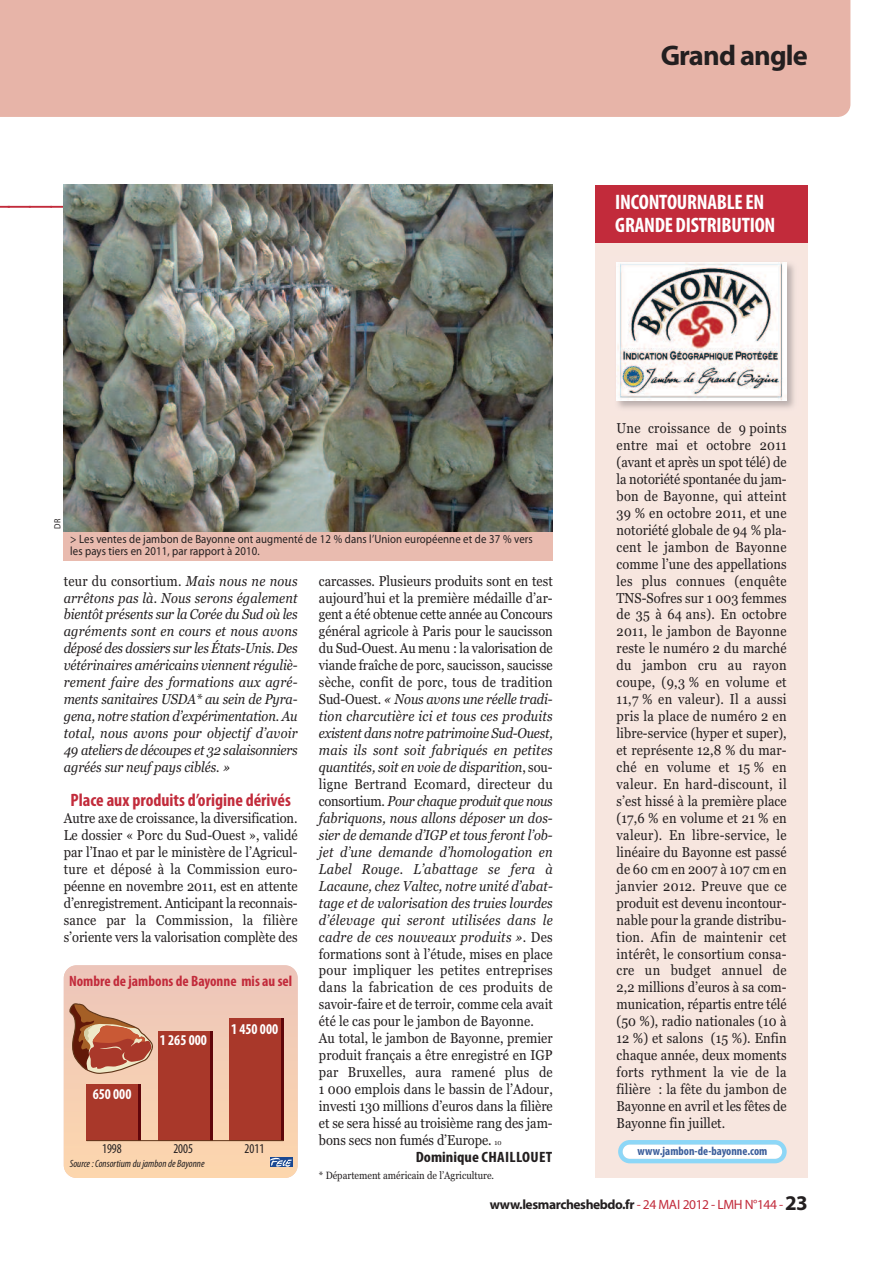
<style>
.page{position:relative;width:893px;height:1263px;background:#fff}
.page>*{position:absolute;margin:0;border:0;box-sizing:border-box;transform-origin:0 0}
.t1{font:700 28.5px "Myriad Pro";letter-spacing:-.03em;color:#231f20}
.t2{font:700 condensed 21px/22.5px "Myriad Pro";letter-spacing:-.01em;color:#fff}
.t3{font:700 condensed 18px "Myriad Pro";color:#c22b3b}
.t4{font:700 condensed 15px "Myriad Pro";color:#c22b3b}
.t5{font:700 condensed 15px "Myriad Pro";color:#fff;scale:.95 1}
.t6{font:700 condensed 15px "Myriad Pro";color:#231f20;scale:1.1 1}
.t7{font:14.25px/17px "Georgia";letter-spacing:.005em;color:#231f20;text-align:justify;scale:.9 1}
.t8{font:italic 14.25px/17px "Georgia";letter-spacing:-.015em;color:#231f20;text-align:justify;scale:.9 1}
.t9{font:700 13.5px "Myriad Pro";letter-spacing:-.03em;color:#231f20}
.t10{font:condensed 13.5px "Myriad Pro";color:#231f20;scale:.95 1}
.t11{font:12px/12px "Myriad Pro";letter-spacing:.01em;color:#231f20;scale:.9 1}
.t12{font:700 condensed 12px "Myriad Pro";color:#3a5d9a}
.t13{font:10.5px "Georgia";color:#231f20;scale:.9 1}
.t14{font:italic condensed 10.5px "Myriad Pro";color:#231f20}
.t15{font:9px "Myriad Pro";color:#231f20;scale:.9 1}
.s1{font-style:normal}
.s2{font-style:italic}
.s3{font-size:7.5px}
.s4{font-weight:400;color:#c22b3b}
.s5{font-size:21px}
</style>
<div class="page">
<div style="left:0;top:0;width:850px;height:117px;background:#e7b4a8"></div>
<div style="left:595px;top:239px;width:213px;height:939px;background:#f7e6df"></div>
<img style="left:64px;top:185px;width:489px;height:347px">
<div style="left:64px;top:532px;width:489px;height:29px;background:#e9bbaf"></div>
<div style="left:64px;top:965px;width:234px;height:213px;background:#f3cdb4;border-radius:13px"></div>
<div style="left:90px;top:1084px;width:51px;height:56px;background:#60060b"></div>
<div style="left:161px;top:1031px;width:51px;height:109px;background:linear-gradient(to bottom,#a9382a,#a9382a)"></div>
<div style="left:232px;top:1018px;width:51px;height:122px;background:linear-gradient(to bottom,#a9382a,#a9382a)"></div>
<div style="left:87px;top:1084px;width:51px;height:56px;background:#a9382a"></div>
<div style="left:158px;top:1031px;width:51px;height:109px;background:#a9382a"></div>
<div style="left:229px;top:1018px;width:51px;height:122px;background:#a9382a"></div>
<svg style="left:69px;top:1003px;width:84px;height:71px"></svg>
<hr style="left:87px;top:1140px;width:196px;height:1px;background:#60371b">
<svg style="left:270px;top:1157px;width:22px;height:10px"></svg>
<div style="left:595px;top:185px;width:213px;height:57px;background:#c22b3b"></div>
<img style="left:616px;top:262px;width:178px;height:146px">
<img style="left:617px;top:262px;width:170px;height:138px">
<svg style="left:618px;top:1140px;width:169px;height:23px;background:#d1eefa"></svg>
<h1 class="t1" style="left:661px;top:45px;width:149px">Grand angle</h1>
<h2 class="t2" style="left:615px;top:193px;width:162px">INCONTOURNABLEEN<br>GRANDEDISTRIBUTION</h2>
<p class="t15" style="left:54px;top:529px;width:13px;rotate:-90deg">DR</p>
<p class="t11" style="left:70px;top:534px;width:516px">&gt; Les ventes de jambon de Bayonne ont augmenté de 12 % dans l’Union européenne et de 37 % vers les pays tiers en 2011, par rapport à 2010.</p>
<p class="t8" style="left:64px;top:574px;width:261px"><span class="s1">teur du consortium.</span> Mais nous ne nous arrêtons pas là. Nous serons également bientôt présents sur la Corée du Sud où les agréments sont en cours et nous avons déposé des dossiers sur les États-Unis. Des vétérinaires américains viennent réguliè&shy;rement faire des formations aux agré&shy;ments sanitaires USDA* au sein de Pyra&shy;gena, notre station d’expérimentation. Au total, nous avons pour objectif d’avoir 49 ateliers de découpes et 32 salaisonniers agréés sur neuf pays ciblés. »</p>
<p class="t3" style="left:71px;top:794px;width:222px">Place aux produits d’origine dérivés</p>
<p class="t7" style="left:64px;top:809px;width:261px">Autre axe de croissance, la diversification.<br>Le dossier « Porc du Sud-Ouest », validé par l’Inao et par le ministère de l’Agricul&shy;ture et déposé à la Commission euro&shy;péenne en novembre 2011, est en attente d’enregistrement. Anticipant la reconnais&shy;sance par la Commission, la filière s’oriente vers la valorisation complète des</p>
<p class="t4" style="left:69px;top:976px;width:225px">Nombre de jambons de Bayonne mis au sel</p>
<p class="t5" style="left:93px;top:1089px;width:42px">650 000</p>
<p class="t5" style="left:160px;top:1035px;width:51px">1 265 000</p>
<p class="t10" style="left:102px;top:1144px;width:22px">1998</p>
<p class="t14" style="left:70px;top:1160px;width:136px">Source:Consortium dujambonde Bayonne</p>
<p class="t10" style="left:173px;top:1144px;width:22px">2005</p>
<p class="t5" style="left:231px;top:1024px;width:51px">1 450 000</p>
<p class="t10" style="left:245px;top:1144px;width:22px">2011</p>
<p class="t7" style="left:319px;top:572px;width:261px;text-align:left">carcasses. Plusieurs produits sont en test aujourd’hui et la première médaille d’ar&shy;gent a été obtenue cette année au Concours général agricole à Paris pour le saucisson du Sud-Ouest. Au menu : la valorisation de viande fraîche de porc, saucisson, saucisse sèche, confit de porc, tous de tradition Sud-Ouest. <span class="s2">« Nous avons une réelle tradi&shy;tion charcutière ici et tous ces produits existent dans notre patrimoine Sud-Ouest, mais ils sont soit fabriqués en petites quantités, soit en voie de disparition</span>, sou&shy;ligne Bertrand Ecomard, directeur du consortium. <span class="s2">Pour chaque produit que nous fabriquons, nous allons déposer un dos&shy;sier de demande d’IGP et tous feront l’ob&shy;jet d’une demande d’homologation en Label Rouge. L’abattage se fera à Lacaune, chez Valtec, notre unité d’abat&shy;tage et de valorisation des truies lourdes d’élevage qui seront utilisées dans le cadre de ces nouveaux produits »</span>. Des formations sont à l’étude, mises en place pour impliquer les petites entreprises dans la fabrication de ces produits de savoir-faire et de terroir, comme cela avait été le cas pour le jambon de Bayonne.<br>Au total, le jambon de Bayonne, premier produit français a être enregistré en IGP par Bruxelles, aura ramené plus de 1 000 emplois dans le bassin de l’Adour, investi 130 millions d’euros dans la filière et se sera hissé au troisième rang des jam&shy;bons secs non fumés d’Europe. <span class="s3">10</span></p>
<p class="t6" style="left:416px;top:1152px;width:126px">Dominique CHAILLOUET</p>
<p class="t13" style="left:319px;top:1169px;width:196px">* Département américain de l’Agriculture.</p>
<p class="t7" style="left:617px;top:420px;width:191px">Une croissance de 9 points entre mai et octobre 2011 (avant et après un spot télé) de la notoriété spontanée du jam&shy;bon de Bayonne, qui atteint 39 % en octobre 2011, et une notoriété globale de 94 % pla&shy;cent le jambon de Bayonne comme l’une des appellations les plus connues (enquête TNS-Sofres sur 1 003 femmes de 35 à 64 ans). En octobre 2011, le jambon de Bayonne reste le numéro 2 du marché du jambon cru au rayon coupe, (9,3 % en volume et 11,7 % en valeur). Il a aussi pris la place de numéro 2 en libre-service (hyper et super), et représente 12,8 % du mar&shy;ché en volume et 15 % en valeur. En hard-discount, il s’est hissé à la première place (17,6 % en volume et 21 % en valeur). En libre-service, le linéaire du Bayonne est passé de 60 cm en 2007 à 107 cm en janvier 2012. Preuve que ce produit est devenu incontour&shy;nable pour la grande distribu&shy;tion. Afin de maintenir cet intérêt, le consortium consa&shy;cre un budget annuel de 2,2 millions d’euros à sa com&shy;munication, répartis entre télé (50 %), radio nationales (10 à 12 %) et salons (15 %). Enfin chaque année, deux moments forts rythment la vie de la filière : la fête du jambon de Bayonne en avril et les fêtes de Bayonne fin juillet.</p>
<p class="t12" style="left:637px;top:1146px;width:131px">www.jambon-de-bayonne.com</p>
<p class="t9" style="left:490px;top:1199px;width:320px">www.lesmarcheshebdo.fr <span class="s4">- 24 MAI 2012 - LMH N°144 -</span> <span class="s5">23</span></p>
</div>
